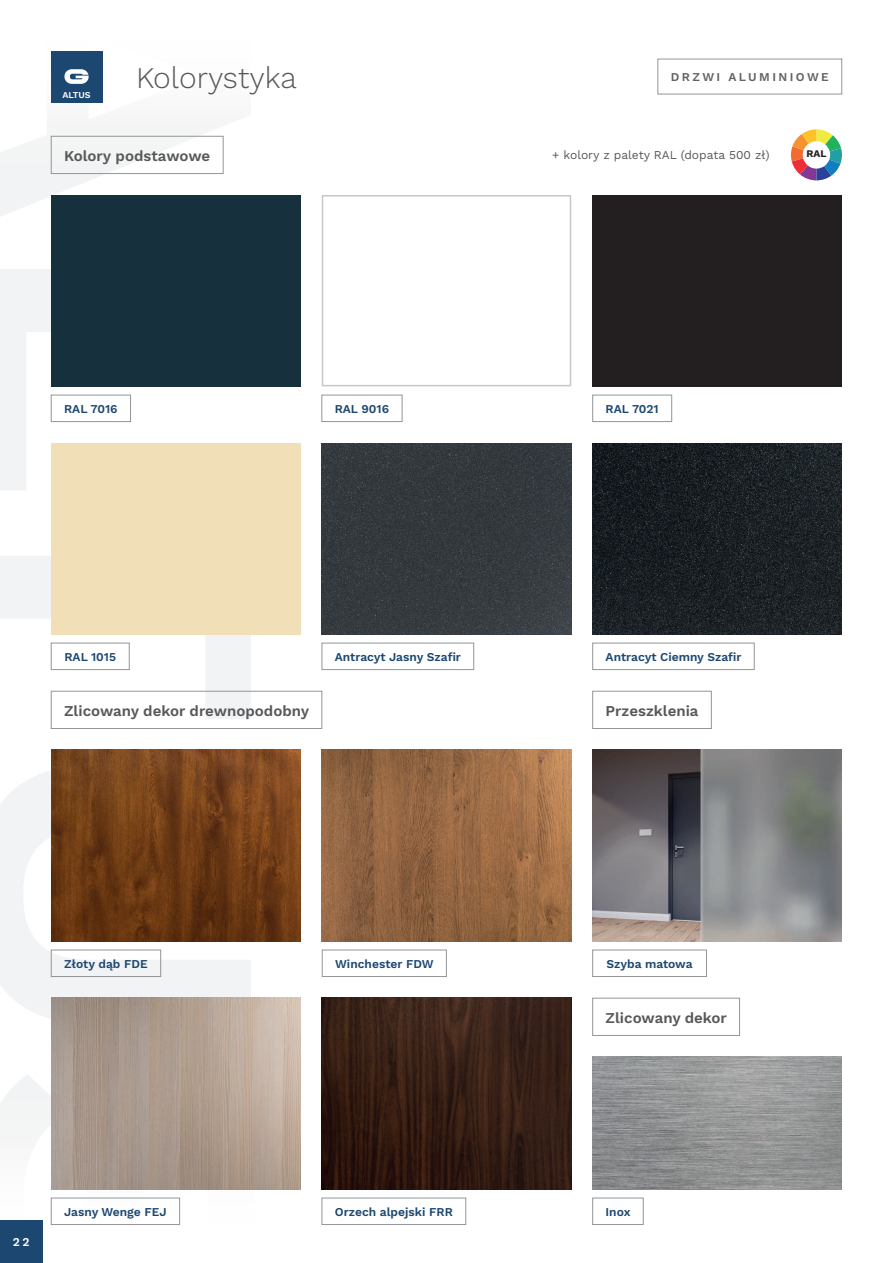
<style>
.page{position:relative;width:893px;height:1263px;background:#fff}
.page>*{position:absolute;margin:0;border:0;box-sizing:border-box;transform-origin:0 0}
.t1{font:300 30px "Work Sans";color:#57585a}
.t2{font:600 15px "Work Sans";color:#57585a}
.t3{font:600 12px "Work Sans";color:#1c4771}
.t4{font:12px "Work Sans";color:#57585a}
.t5{font:600 12px "Work Sans";letter-spacing:.2em;color:#636366}
.t6{font:600 12px "Work Sans";color:#fff}
.t7{font:700 10.2px "Work Sans";color:#231f20}
.t8{font:600 9px "Work Sans";color:#fff}
</style>
<div class="page">
<img style="left:0;top:51px;width:843px;height:1174px">
<div style="left:51px;top:51px;width:51px;height:51px;background:#1c4771"></div>
<svg style="left:64px;top:69px;width:25px;height:15px"></svg>
<div style="left:0;top:1220px;width:43px;height:43px;background:#1c4771"></div>
<div style="left:658px;top:59px;width:184px;height:35px;border:1px solid #939598"></div>
<div style="left:51px;top:691px;width:271px;height:38px;border:1px solid #939598"></div>
<div style="left:51px;top:136px;width:172px;height:38px;border:1px solid #939598"></div>
<div style="left:51px;top:195px;width:249px;height:191px;background:#16303d"></div>
<div style="left:51px;top:443px;width:249px;height:191px;background:#f1dfb7"></div>
<div style="left:322px;top:195px;width:249px;height:191px;background:#fff;border:2px solid #c7c8ca"></div>
<img style="left:322px;top:443px;width:249px;height:191px">
<div style="left:592px;top:195px;width:250px;height:191px;background:#231f20"></div>
<img style="left:592px;top:443px;width:250px;height:191px">
<div style="left:322px;top:643px;width:152px;height:27px;border:1px solid #939598"></div>
<div style="left:592px;top:643px;width:162px;height:27px;border:1px solid #939598"></div>
<div style="left:51px;top:643px;width:78px;height:27px;border:1px solid #939598"></div>
<div style="left:51px;top:395px;width:80px;height:27px;border:1px solid #939598"></div>
<div style="left:322px;top:395px;width:80px;height:27px;border:1px solid #939598"></div>
<div style="left:592px;top:395px;width:80px;height:27px;border:1px solid #939598"></div>
<div style="left:592px;top:691px;width:119px;height:38px;border:1px solid #939598"></div>
<img style="left:51px;top:750px;width:249px;height:191px">
<img style="left:322px;top:998px;width:249px;height:191px">
<img style="left:592px;top:1057px;width:250px;height:132px">
<img style="left:322px;top:750px;width:249px;height:191px">
<img style="left:51px;top:998px;width:249px;height:191px">
<div style="left:51px;top:950px;width:110px;height:27px;border:1px solid #939598"></div>
<div style="left:322px;top:950px;width:125px;height:27px;border:1px solid #939598"></div>
<div style="left:322px;top:1198px;width:144px;height:27px;border:1px solid #939598"></div>
<div style="left:51px;top:1198px;width:129px;height:27px;border:1px solid #939598"></div>
<img style="left:592px;top:750px;width:250px;height:191px">
<div style="left:592px;top:950px;width:115px;height:27px;border:1px solid #939598"></div>
<svg style="left:791px;top:129px;width:51px;height:51px"></svg>
<div style="left:592px;top:998px;width:148px;height:38px;border:1px solid #939598"></div>
<div style="left:592px;top:1198px;width:51px;height:27px;border:1px solid #939598"></div>
<p class="t8" style="left:62px;top:89px;width:30px">ALTUS</p>
<h1 class="t1" style="left:136px;top:60px;width:162px">Kolorystyka</h1>
<p class="t5" style="left:671px;top:70px;width:160px">DRZWI ALUMINIOWE</p>
<p class="t2" style="left:64px;top:147px;width:148px">Kolory podstawowe</p>
<p class="t4" style="left:552px;top:148px;width:219px">+ kolory z palety RAL (dopata 500 zł)</p>
<p class="t7" style="left:807px;top:148px;width:21px">RAL</p>
<p class="t3" style="left:64px;top:402px;width:55px">RAL 7016</p>
<p class="t3" style="left:335px;top:402px;width:56px">RAL 9016</p>
<p class="t3" style="left:606px;top:402px;width:55px">RAL 7021</p>
<p class="t3" style="left:64px;top:650px;width:53px">RAL 1015</p>
<p class="t3" style="left:335px;top:650px;width:128px">Antracyt Jasny Szafir</p>
<p class="t3" style="left:606px;top:650px;width:137px">Antracyt Ciemny Szafir</p>
<p class="t2" style="left:64px;top:702px;width:247px">Zlicowany dekor drewnopodobny</p>
<p class="t2" style="left:606px;top:702px;width:94px">Przeszklenia</p>
<p class="t3" style="left:64px;top:957px;width:85px">Złoty dąb FDE</p>
<p class="t3" style="left:335px;top:957px;width:100px">Winchester FDW</p>
<p class="t6" style="left:13px;top:1235px;width:18px">22</p>
<p class="t3" style="left:64px;top:1205px;width:104px">Jasny Wenge FEJ</p>
<p class="t3" style="left:335px;top:1205px;width:119px">Orzech alpejski FRR</p>
<p class="t3" style="left:607px;top:957px;width:88px">Szyba matowa</p>
<p class="t2" style="left:606px;top:1009px;width:123px">Zlicowany dekor</p>
<p class="t3" style="left:606px;top:1205px;width:26px">Inox</p>
</div>
